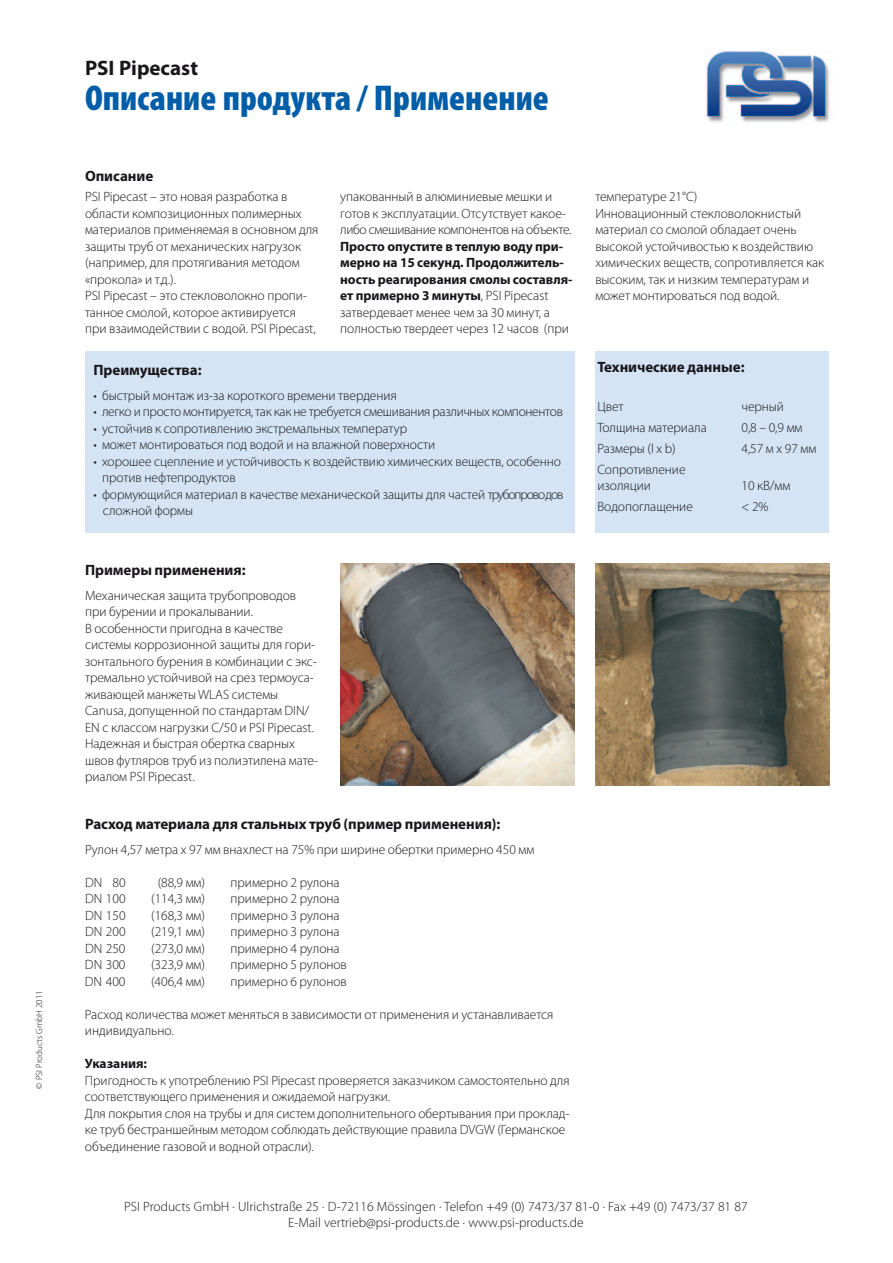
<style>
.page{position:relative;width:893px;height:1263px;background:#fff}
.page>*{position:absolute;margin:0;border:0;box-sizing:border-box;transform-origin:0 0}
.t1{font:900 condensed 36px "Myriad Pro";color:#005da8}
.t2{font:700 21px "Myriad Pro";color:#1a171c}
.t3{font:700 15px "Myriad Pro";letter-spacing:-.005em;color:#1a171c}
.t4{font:300 13.5px/16.5px "Myriad Pro";letter-spacing:-.005em;color:#1a171c}
.t5{font:700 13.5px/16.5px "Myriad Pro";letter-spacing:-.005em;color:#1a171c}
.t6{font:300 13.5px "Myriad Pro";letter-spacing:-.025em;color:#1a171c}
.t7{font:300 9px "Myriad Pro";color:#1a171c}
.s1{font-weight:300}
</style>
<div class="page">
<img style="left:706px;top:51px;width:124px;height:72px">
<img style="left:340px;top:563px;width:234px;height:222px">
<img style="left:595px;top:563px;width:234px;height:222px">
<div style="left:595px;top:351px;width:234px;height:181px;background:#d4e4f4"></div>
<div style="left:85px;top:351px;width:489px;height:181px;background:#d4e4f4"></div>
<p class="t7" style="left:34px;top:1089px;width:100px;rotate:-90deg">© PSI Products GmbH 2011</p>
<h2 class="t2" style="left:85px;top:56px;width:115px">PSI Pipecast</h2>
<h1 class="t1" style="left:85px;top:78px;width:465px">Описание продукта / Применение</h1>
<p class="t3" style="left:85px;top:168px;width:70px">Описание</p>
<p class="t4" style="left:85px;top:189px;width:235px">PSI Pipecast – это новая разработка в области композиционных полимерных материалов применяемая в основном для защиты труб от механических нагрузок (например, для протягивания методом «прокола» и т.д.).<br>PSI Pipecast – это стекловолокно пропи&shy;танное смолой, которое активируется при взаимодействии с водой. PSI Pipecast,</p>
<p class="t4" style="left:340px;top:189px;width:233px">упакованный в алюминиевые мешки и готов к эксплуатации. Отсутствует какое&shy;либо смешивание компонентов на объекте.</p>
<p class="t5" style="left:340px;top:238px;width:234px">Просто опустите в теплую воду при&shy;мерно на 15 секунд. Продолжитель&shy;ность реагирования смолы составля&shy;ет примерно 3 минуты<span class="s1">, PSI Pipecast затвердевает менее чем за 30 минут, а полностью твердеет через 12 часов (при</span></p>
<p class="t3" style="left:94px;top:361px;width:110px">Преимущества:</p>
<p class="t4" style="left:94px;top:387px;width:305px">• быстрый монтаж из-за короткого времени твердения</p>
<p class="t6" style="left:94px;top:404px;width:471px">• легко и просто монтируется, так как не требуется смешивания различных компонентов</p>
<p class="t4" style="left:94px;top:420px;width:315px">• устойчив к сопротивлению экстремальных температур</p>
<p class="t4" style="left:94px;top:437px;width:343px">• может монтироваться под водой и на влажной поверхности</p>
<p class="t4" style="left:102px;top:453px;width:460px;text-indent:-9px">• хорошее сцепление и устойчивость к воздействию химических веществ, особенно против нефтепродуктов</p>
<p class="t4" style="left:103px;top:486px;width:462px;text-indent:-9px">• формующийся материал в качестве механической защиты для частей трубопроводов сложной формы</p>
<p class="t3" style="left:85px;top:561px;width:162px">Примеры применения:</p>
<p class="t4" style="left:85px;top:587px;width:235px">Механическая защита трубопроводов при бурении и прокалывании.<br>В особенности пригодна в качестве системы коррозионной защиты для гори&shy;зонтального бурения в комбинации с экс&shy;тремально устойчивой на срез термоуса&shy;живающей манжеты WLAS системы Canusa, допущенной по стандартам DIN/ EN с классом нагрузки C/50 и PSI Pipecast.<br>Надежная и быстрая обертка сварных швов футляров труб из полиэтилена мате&shy;риалом PSI Pipecast.</p>
<p class="t3" style="left:85px;top:815px;width:417px">Расход материала для стальных труб (пример применения):</p>
<p class="t4" style="left:85px;top:841px;width:451px">Рулон 4,57 метра х 97 мм внахлест на 75% при ширине обертки примерно 450 мм</p>
<p class="t4" style="left:85px;top:874px;width:42px">DN 80</p>
<p class="t4" style="left:158px;top:874px;width:49px">(88,9 мм)</p>
<p class="t4" style="left:231px;top:874px;width:111px">примерно 2 рулона</p>
<p class="t4" style="left:85px;top:891px;width:42px">DN 100</p>
<p class="t4" style="left:151px;top:891px;width:55px">(114,3 мм)</p>
<p class="t4" style="left:231px;top:891px;width:111px">примерно 2 рулона</p>
<p class="t4" style="left:85px;top:907px;width:42px">DN 150</p>
<p class="t4" style="left:151px;top:907px;width:55px">(168,3 мм)</p>
<p class="t4" style="left:231px;top:907px;width:111px">примерно 3 рулона</p>
<p class="t4" style="left:85px;top:924px;width:42px">DN 200</p>
<p class="t4" style="left:151px;top:924px;width:55px">(219,1 мм)</p>
<p class="t4" style="left:231px;top:924px;width:111px">примерно 3 рулона</p>
<p class="t4" style="left:85px;top:940px;width:42px">DN 250</p>
<p class="t4" style="left:151px;top:940px;width:55px">(273,0 мм)</p>
<p class="t4" style="left:230px;top:940px;width:111px">примерно 4 рулона</p>
<p class="t4" style="left:85px;top:957px;width:42px">DN 300</p>
<p class="t4" style="left:151px;top:957px;width:55px">(323,9 мм)</p>
<p class="t4" style="left:230px;top:957px;width:118px">примерно 5 рулонов</p>
<p class="t4" style="left:85px;top:973px;width:42px">DN 400</p>
<p class="t4" style="left:151px;top:973px;width:55px">(406,4 мм)</p>
<p class="t4" style="left:230px;top:973px;width:118px">примерно 6 рулонов</p>
<p class="t4" style="left:85px;top:1006px;width:470px">Расход количества может меняться в зависимости от применения и устанавливается индивидуально.</p>
<p class="t5" style="left:85px;top:1056px;width:64px">Указания:</p>
<p class="t4" style="left:85px;top:1072px;width:486px">Пригодность к употреблению PSI Pipecast проверяется заказчиком самостоятельно для соответствующего применения и ожидаемой нагрузки.<br>Для покрытия слоя на трубы и для систем дополнительного обертывания при проклад&shy;ке труб бестраншейным методом соблюдать действующие правила DVGW (Германское объединение газовой и водной отрасли).</p>
<p class="t4" style="left:595px;top:189px;width:231px">температуре 21°С)<br>Инновационный стекловолокнистый материал со смолой обладает очень высокой устойчивостью к воздействию химических веществ, сопротивляется как высоким, так и низким температурам и может монтироваться под водой.</p>
<p class="t3" style="left:597px;top:358px;width:149px">Технические данные:</p>
<p class="t4" style="left:597px;top:398px;width:28px">Цвет</p>
<p class="t4" style="left:741px;top:398px;width:44px">черный</p>
<p class="t4" style="left:597px;top:419px;width:111px">Толщина материала</p>
<p class="t4" style="left:741px;top:419px;width:63px">0,8 – 0,9 мм</p>
<p class="t4" style="left:597px;top:440px;width:80px">Размеры (l x b)</p>
<p class="t4" style="left:741px;top:440px;width:76px">4,57 м х 97 мм</p>
<p class="t4" style="left:597px;top:461px;width:90px">Сопротивление изоляции</p>
<p class="t4" style="left:741px;top:478px;width:50px">10 кВ/мм</p>
<p class="t4" style="left:597px;top:499px;width:97px">Водопоглащение</p>
<p class="t4" style="left:741px;top:499px;width:29px">&lt; 2%</p>
<p class="t4" style="left:124px;top:1199px;width:625px;line-height:15.8px;text-align:center">PSI Products GmbH · Ulrichstraße 25 · D-72116 Mössingen · Telefon +49 (0) 7473/37 81-0 · Fax +49 (0) 7473/37 81 87<br>E-Mail vertrieb@psi-products.de · www.psi-products.de</p>
</div>
